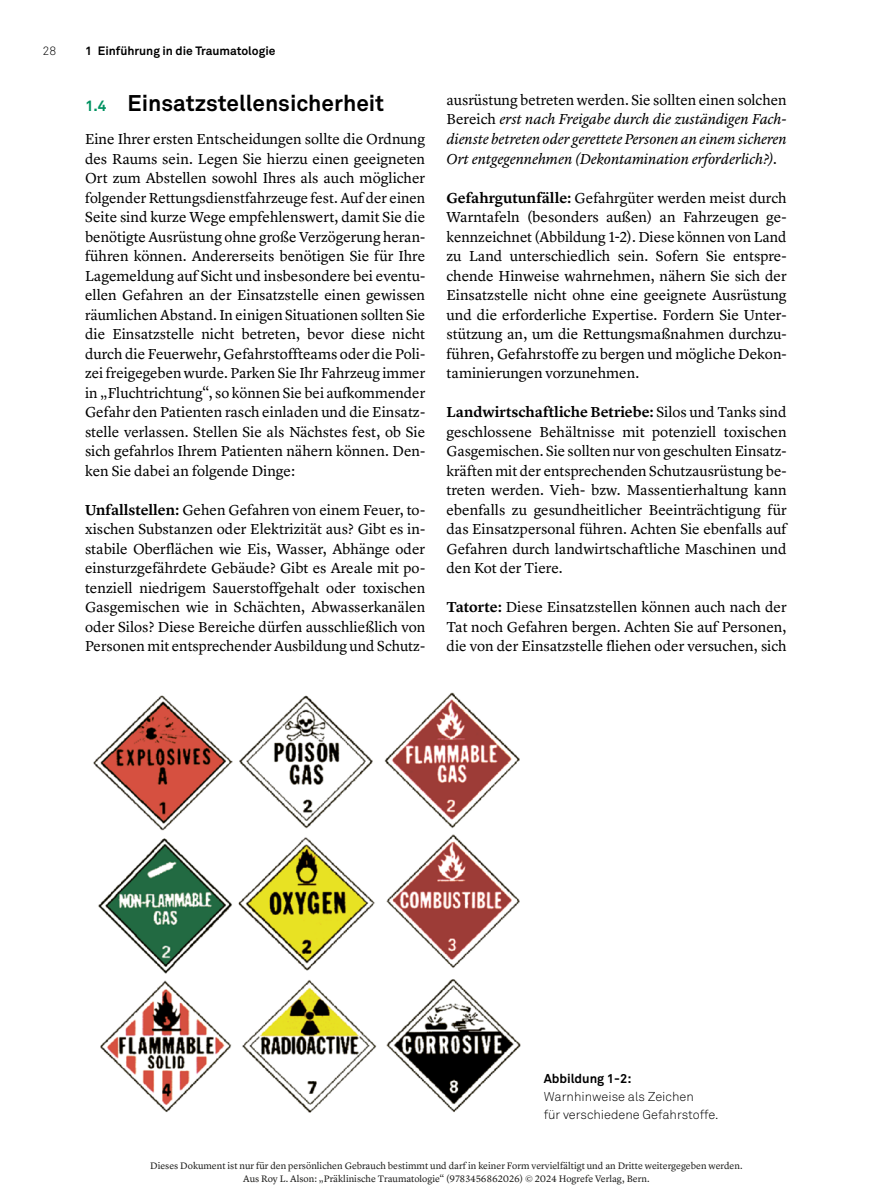
<style>
.page{position:relative;width:893px;height:1191px;background:#fff}
.page>*{position:absolute;margin:0;border:0;box-sizing:border-box;transform-origin:0 0}
.t1{font:700 22.5px "Akkurat Pro";color:#000}
.t2{font:15px/19.5px "Lyon Text";color:#000;text-align:justify}
.t3{font:italic 15px/19.5px "Lyon Text";letter-spacing:-.005em;color:#000;text-align:justify}
.t4{font:300 12.75px/18px "Akkurat Pro";color:#000}
.t5{font:700 12.75px "Akkurat Pro";color:#000}
.t6{font:700 12px "Akkurat Pro";color:#000}
.t7{font:300 12px "Akkurat Pro";color:#000}
.t8{font:9.75px/13.5px "Lyon Text";color:#1d1d1b;text-align:center}
.s1{font-size:15px;color:#009261}
.s2{font-weight:600}
.s3{font-style:normal}
</style>
<div class="page">
<img style="left:93px;top:692px;width:428px;height:421px">
<p class="t7" style="left:43px;top:44px;width:15px">28</p>
<p class="t6" style="left:85px;top:44px;width:192px">1 Einführung in die Traumatologie</p>
<h1 class="t1" style="left:85px;top:89px;width:301px"><span class="s1">1.4</span> Einsatzstellensicherheit</h1>
<p class="t2" style="left:85px;top:128px;width:342px">Eine Ihrer ersten Entscheidungen sollte die Ordnung des Raums sein. Legen Sie hierzu einen geeigneten Ort zum Abstellen sowohl Ihres als auch möglicher folgender Rettungsdienstfahrzeuge fest. Auf der einen Seite sind kurze Wege empfehlenswert, damit Sie die benötigte Ausrüstung ohne große Verzögerung heran&shy;führen können. Andererseits benötigen Sie für Ihre Lagemeldung auf Sicht und insbesondere bei eventu&shy;ellen Gefahren an der Einsatzstelle einen gewissen räumlichen Abstand. In einigen Situationen sollten Sie die Einsatzstelle nicht betreten, bevor diese nicht durch die Feuerwehr, Gefahrstoffteams oder die Poli&shy;zei freigegeben wurde. Parken Sie Ihr Fahrzeug immer in „Fluchtrichtung“, so können Sie bei aufkommender Gefahr den Patienten rasch einladen und die Einsatz&shy;stelle verlassen. Stellen Sie als Nächstes fest, ob Sie sich gefahrlos Ihrem Patienten nähern können. Den&shy;ken Sie dabei an folgende Dinge:</p>
<p class="t2" style="left:85px;top:498px;width:342px"><span class="s2">Unfallstellen:</span> Gehen Gefahren von einem Feuer, to&shy;xischen Substanzen oder Elektrizität aus? Gibt es in&shy;stabile Oberflächen wie Eis, Wasser, Abhänge oder einsturzgefährdete Gebäude? Gibt es Areale mit po&shy;tenziell niedrigem Sauerstoffgehalt oder toxischen Gasgemischen wie in Schächten, Abwasserkanälen oder Silos? Diese Bereiche dürfen ausschließlich von Personen mit entsprechender Ausbildung und Schutz-</p>
<p class="t3" style="left:446px;top:89px;width:342px"><span class="s3">ausrüstung betreten werden. Sie sollten einen solchen Bereich</span> erst nach Freigabe durch die zuständigen Fach&shy;dienste betreten oder gerettete Personen an einem sicheren Ort entgegennehmen (Dekontamination erforderlich?).</p>
<p class="t2" style="left:446px;top:186px;width:342px"><span class="s2">Gefahrgutunfälle:</span> Gefahrgüter werden meist durch Warntafeln (besonders außen) an Fahrzeugen ge&shy;kennzeichnet (Abbildung 1-2). Diese können von Land zu Land unterschiedlich sein. Sofern Sie entspre&shy;chende Hinweise wahrnehmen, nähern Sie sich der Einsatzstelle nicht ohne eine geeignete Ausrüstung und die erforderliche Expertise. Fordern Sie Unter&shy;stützung an, um die Rettungsmaßnahmen durchzu&shy;führen, Gefahrstoffe zu bergen und mögliche Dekon&shy;taminierungen vorzunehmen.</p>
<p class="t2" style="left:446px;top:401px;width:342px"><span class="s2">Landwirtschaftliche Betriebe:</span> Silos und Tanks sind geschlossene Behältnisse mit potenziell toxischen Gasgemischen. Sie sollten nur von geschulten Einsatz&shy;kräften mit der entsprechenden Schutzausrüstung be&shy;treten werden. Vieh- bzw. Massentierhaltung kann ebenfalls zu gesundheitlicher Beeinträchtigung für das Einsatzpersonal führen. Achten Sie ebenfalls auf Gefahren durch landwirtschaftliche Maschinen und den Kot der Tiere.</p>
<p class="t2" style="left:446px;top:596px;width:342px"><span class="s2">Tatorte:</span> Diese Einsatzstellen können auch nach der Tat noch Gefahren bergen. Achten Sie auf Personen, die von der Einsatzstelle fliehen oder versuchen, sich</p>
<p class="t5" style="left:544px;top:1071px;width:89px">Abbildung 1-2:</p>
<p class="t4" style="left:544px;top:1087px;width:176px">Warnhinweise als Zeichen<br>für verschiedene Gefahrstoffe.</p>
<p class="t8" style="left:150px;top:1158px;width:594px">Dieses Dokument ist nur für den persönlichen Gebrauch bestimmt und darf in keiner Form vervielfältigt und an Dritte weitergegeben werden.<br>Aus Roy L. Alson: „Präklinische Traumatologie“ (9783456862026) © 2024 Hogrefe Verlag, Bern.</p>
</div>
